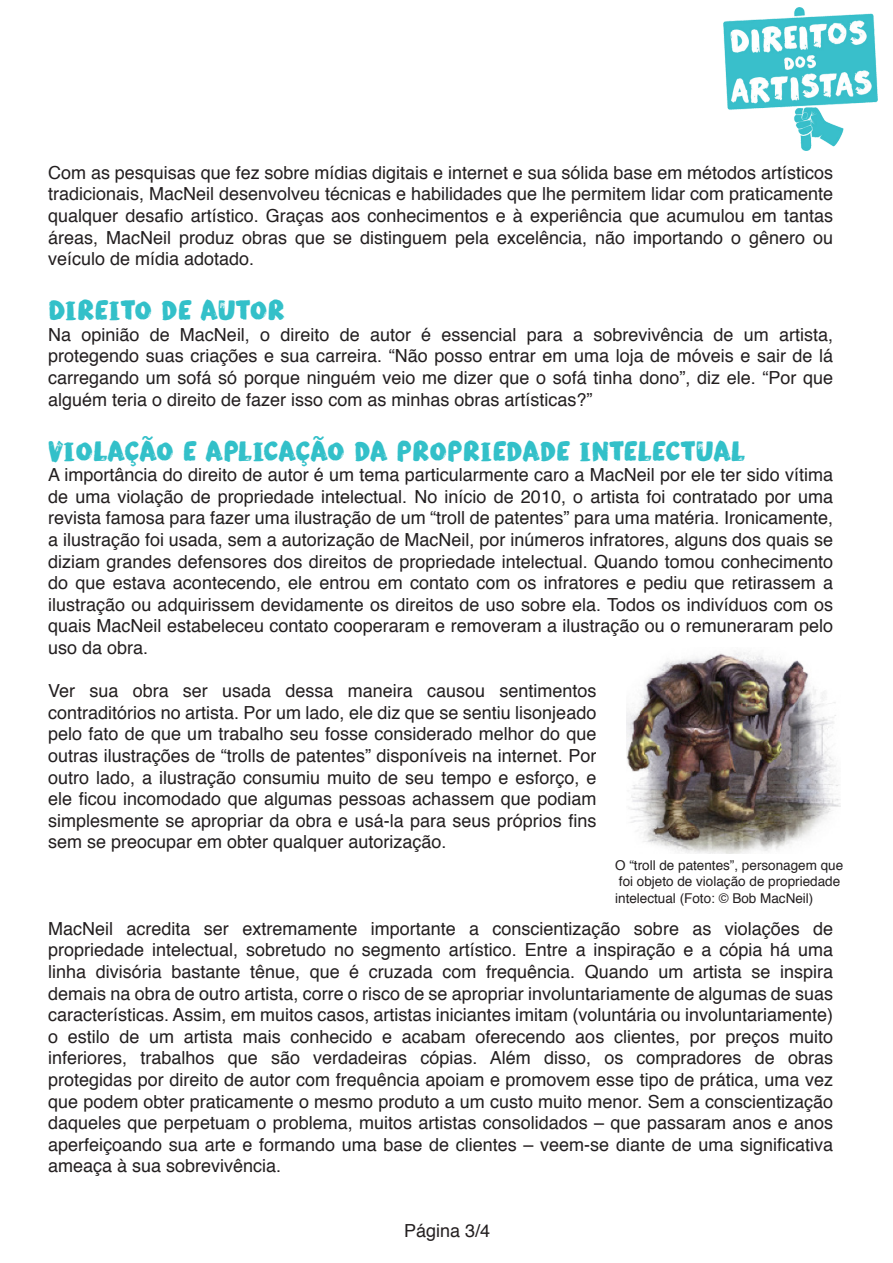
<style>
.page{position:relative;width:893px;height:1263px;background:#fff}
.page>*{position:absolute;margin:0;border:0;box-sizing:border-box;transform-origin:0 0}
.t1{font:27px "Modern Brush";color:#33c0c9}
.t2{font:18px/21.6px "Helvetica";color:#231f20;text-align:justify}
.t3{font:13.5px/16.2px "Helvetica";color:#231f20}
</style>
<div class="page">
<img style="left:723px;top:7px;width:154px;height:144px">
<img style="left:626px;top:651px;width:214px;height:202px">
<p class="t2" style="left:48px;top:162px;width:786px">Com as pesquisas que fez sobre mídias digitais e internet e sua sólida base em métodos artísticos tradicionais, MacNeil desenvolveu técnicas e habilidades que lhe permitem lidar com praticamente qualquer desafio artístico. Graças aos conhecimentos e à experiência que acumulou em tantas áreas, MacNeil produz obras que se distinguem pela excelência, não importando o gênero ou veículo de mídia adotado.</p>
<p class="t1" style="left:48px;top:293px;width:238px">DIREITO DE AUTOR</p>
<p class="t2" style="left:48px;top:324px;width:786px">Na opinião de MacNeil, o direito de autor é essencial para a sobrevivência de um artista, protegendo suas criações e sua carreira. “Não posso entrar em uma loja de móveis e sair de lá carregando um sofá só porque ninguém veio me dizer que o sofá tinha dono”, diz ele. “Por que alguém teria o direito de fazer isso com as minhas obras artísticas?”</p>
<p class="t1" style="left:48px;top:433px;width:698px">VIOLAÇÃO E APLICAÇÃO DA PROPRIEDADE INTELECTUAL</p>
<p class="t2" style="left:48px;top:465px;width:786px">A importância do direito de autor é um tema particularmente caro a MacNeil por ele ter sido vítima de uma violação de propriedade intelectual. No início de 2010, o artista foi contratado por uma revista famosa para fazer uma ilustração de um “troll de patentes” para uma matéria. Ironicamente, a ilustração foi usada, sem a autorização de MacNeil, por inúmeros infratores, alguns dos quais se diziam grandes defensores dos direitos de propriedade intelectual. Quando tomou conhecimento do que estava acontecendo, ele entrou em contato com os infratores e pediu que retirassem a ilustração ou adquirissem devidamente os direitos de uso sobre ela. Todos os indivíduos com os quais MacNeil estabeleceu contato cooperaram e removeram a ilustração ou o remuneraram pelo uso da obra.</p>
<p class="t2" style="left:48px;top:681px;width:550px">Ver sua obra ser usada dessa maneira causou sentimentos contraditórios no artista. Por um lado, ele diz que se sentiu lisonjeado pelo fato de que um trabalho seu fosse considerado melhor do que outras ilustrações de “trolls de patentes” disponíveis na internet. Por outro lado, a ilustração consumiu muito de seu tempo e esforço, e ele ficou incomodado que algumas pessoas achassem que podiam simplesmente se apropriar da obra e usá-la para seus próprios fins sem se preocupar em obter qualquer autorização.</p>
<p class="t3" style="left:615px;top:858px;width:230px">O “troll de patentes”, personagem que foi objeto de violação de propriedade intelectual (Foto: © Bob MacNeil)</p>
<p class="t2" style="left:48px;top:918px;width:786px">MacNeil acredita ser extremamente importante a conscientização sobre as violações de propriedade intelectual, sobretudo no segmento artístico. Entre a inspiração e a cópia há uma linha divisória bastante tênue, que é cruzada com frequência. Quando um artista se inspira demais na obra de outro artista, corre o risco de se apropriar involuntariamente de algumas de suas características. Assim, em muitos casos, artistas iniciantes imitam (voluntária ou involuntariamente) o estilo de um artista mais conhecido e acabam oferecendo aos clientes, por preços muito inferiores, trabalhos que são verdadeiras cópias. Além disso, os compradores de obras protegidas por direito de autor com frequência apoiam e promovem esse tipo de prática, uma vez que podem obter praticamente o mesmo produto a um custo muito menor. Sem a conscientização daqueles que perpetuam o problema, muitos artistas consolidados – que passaram anos e anos aperfeiçoando sua arte e formando uma base de clientes – veem-se diante de uma significativa ameaça à sua sobrevivência.</p>
<p class="t2" style="left:404px;top:1221px;width:88px">Página 3/4</p>
</div>
